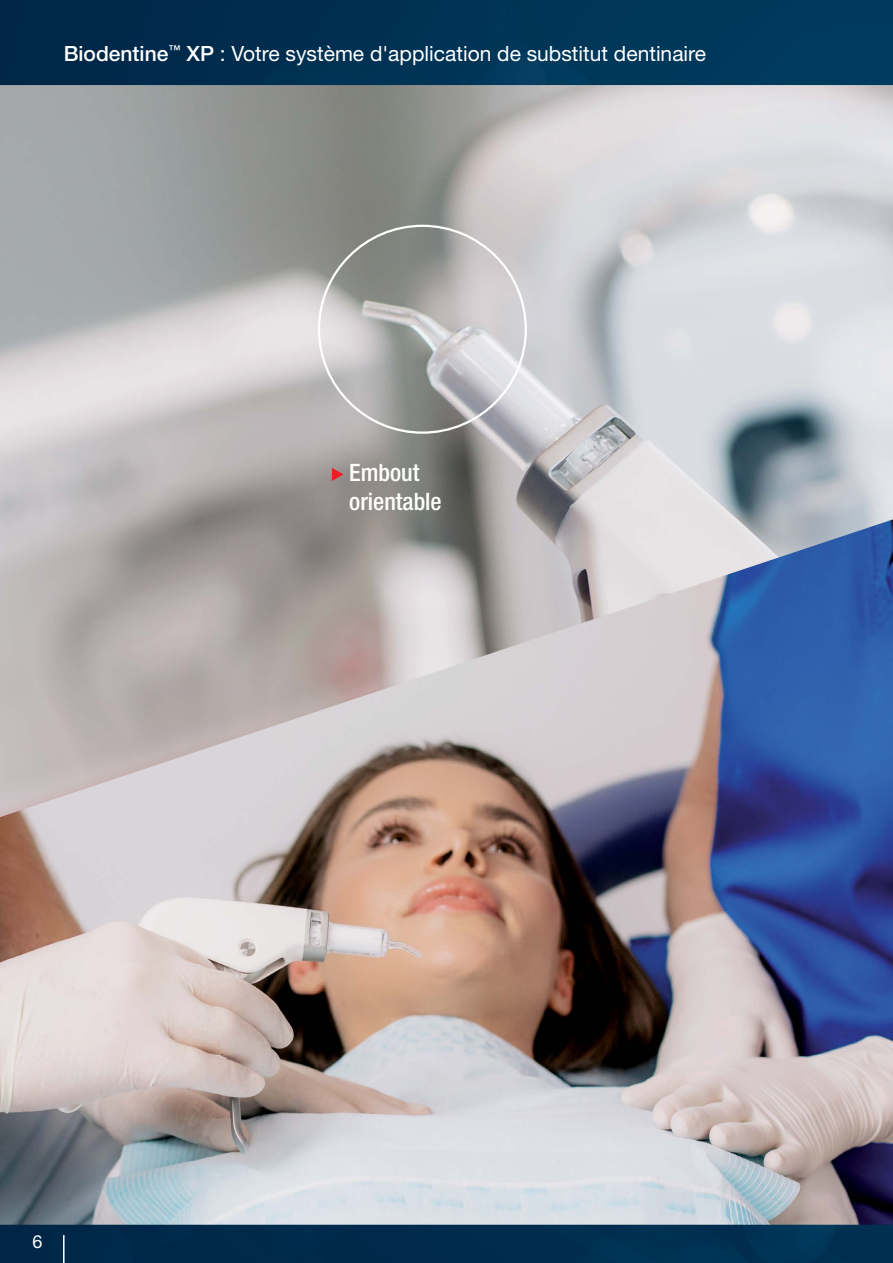
<style>
.page{position:relative;width:893px;height:1263px;background:#fff}
.page>*{position:absolute;margin:0;border:0;box-sizing:border-box;transform-origin:0 0}
.t1{font:500 condensed 24px/28.8px "Helvetica Neue LT Std";color:#fff}
.t2{font:21px "Helvetica Neue LT Std";color:#fff}
.t3{font:18px "Helvetica Neue LT Std";color:#fff}
.s1{font-weight:500}
</style>
<div class="page">
<img style="left:0;top:0;width:893px;height:519px">
<img style="left:0;top:519px;width:893px;height:744px">
<svg style="left:332px;top:468px;width:11px;height:13px"></svg>
<hr style="left:63px;top:1235px;width:2px;height:28px;background:#fff">
<p class="t2" style="left:64px;top:41px;width:644px"><span class="s1">Biodentine</span><sup>™</sup> <span class="s1">XP</span> : Votre système d'application de substitut dentinaire</p>
<p class="t1" style="left:349px;top:458px;width:94px">Embout orientable</p>
<p class="t3" style="left:33px;top:1231px;width:12px">6</p>
</div>
